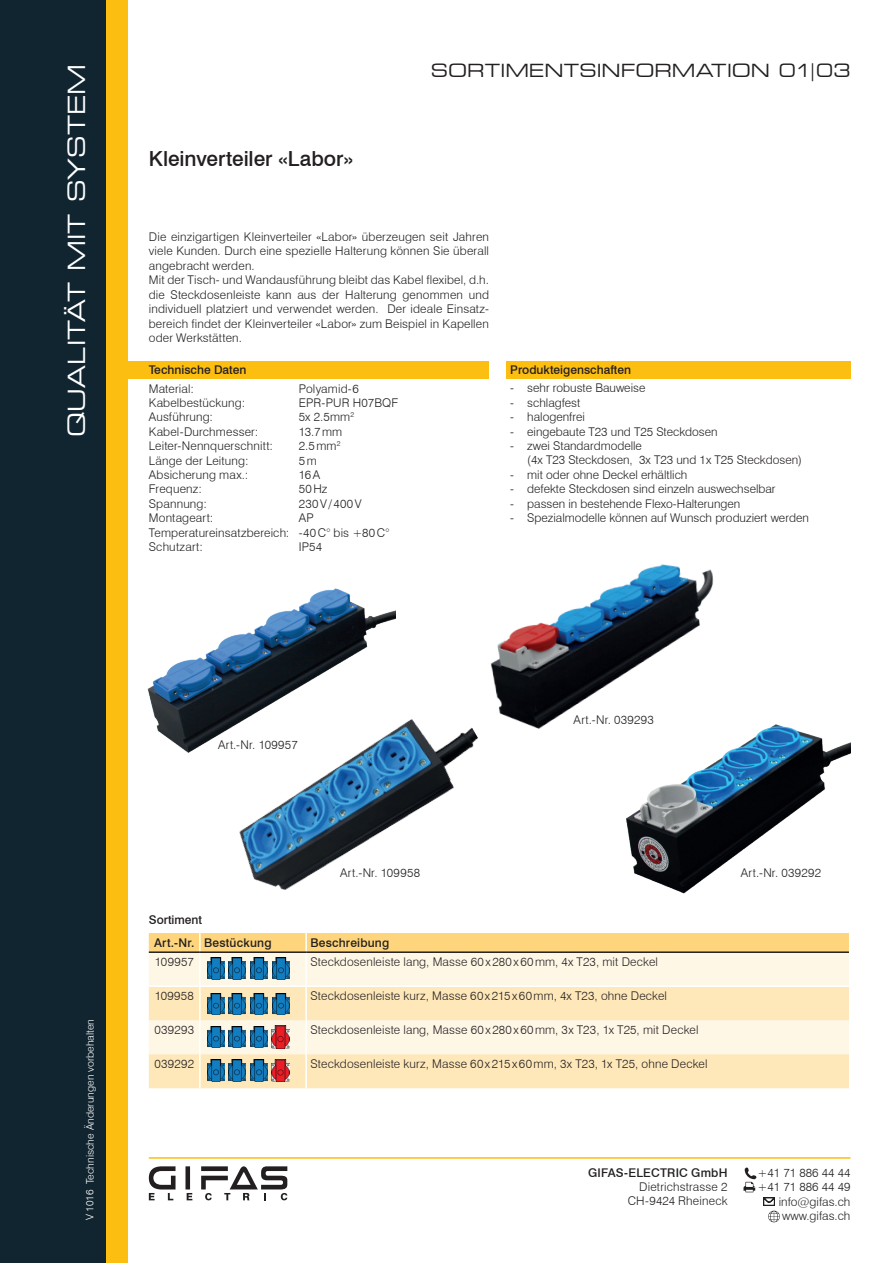
<style>
.page{position:relative;width:893px;height:1263px;background:#fff}
.page>*{position:absolute;margin:0;border:0;box-sizing:border-box;transform-origin:0 0}
.t1{font:expanded 23.55px "Square 721 BT";letter-spacing:.01em;color:#fff}
.t2{font:500 20.85px "Swiss 721 BT";color:#231f20}
.t3{font:expanded 18px "Square 721 BT";letter-spacing:-.005em;color:#231f20}
.t4{font:300 12px/14.4px "Swiss 721 BT";letter-spacing:.015em;color:#231f20}
.t5{font:500 12px "Swiss 721 BT";color:#231f20}
.t6{font:300 12px "Swiss 721 BT";letter-spacing:.035em;color:#231f20}
.t7{font:300 10.5px "Swiss 721 BT";color:#fff}
</style>
<div class="page">
<div style="left:0;top:0;width:106px;height:1263px;background:#112530"></div>
<div style="left:106px;top:0;width:22px;height:1263px;background:#fdbe12"></div>
<div style="left:185px;top:1166px;width:5px;height:23px;background:#231f20"></div>
<svg style="left:149px;top:1166px;width:27px;height:34px"></svg>
<svg style="left:187px;top:1193px;width:5px;height:7px"></svg>
<svg style="left:201px;top:1166px;width:86px;height:34px"></svg>
<hr style="left:149px;top:1157px;width:701px;height:2px;background:#fdbe12">
<img style="left:626px;top:724px;width:224px;height:170px">
<img style="left:490px;top:564px;width:248px;height:178px">
<img style="left:239px;top:688px;width:258px;height:202px">
<img style="left:147px;top:588px;width:248px;height:169px">
<svg style="left:743px;top:1167px;width:13px;height:25px"></svg>
<svg style="left:763px;top:1197px;width:17px;height:25px"></svg>
<div style="left:119px;top:361px;width:370px;height:17px;background:#fdbe12"></div>
<div style="left:506px;top:361px;width:344px;height:17px;background:#fdbe12"></div>
<div style="left:149px;top:953px;width:700px;height:32px;background:#fef7e6"></div>
<svg style="left:149px;top:987px;width:700px;height:101px;background:#fcecc8"></svg>
<div style="left:149px;top:933px;width:700px;height:18px;background:#fed57c"></div>
<hr style="left:199px;top:953px;width:2px;height:32px;background:#fff">
<hr style="left:305px;top:953px;width:2px;height:32px;background:#fff">
<hr style="left:199px;top:987px;width:2px;height:33px;background:#fff">
<hr style="left:305px;top:987px;width:2px;height:33px;background:#fff">
<hr style="left:199px;top:1020px;width:2px;height:34px;background:#fff">
<hr style="left:305px;top:1020px;width:2px;height:34px;background:#fff">
<hr style="left:199px;top:1054px;width:2px;height:34px;background:#fff">
<hr style="left:305px;top:1054px;width:2px;height:34px;background:#fff">
<hr style="left:149px;top:951px;width:51px;height:2px;background:#231f20">
<hr style="left:200px;top:951px;width:106px;height:2px;background:#231f20">
<hr style="left:306px;top:951px;width:543px;height:2px;background:#231f20">
<img style="left:207px;top:958px;width:17px;height:22px">
<img style="left:207px;top:993px;width:17px;height:22px">
<img style="left:207px;top:1026px;width:17px;height:22px">
<img style="left:207px;top:1060px;width:17px;height:22px">
<img style="left:250px;top:958px;width:17px;height:22px">
<img style="left:250px;top:993px;width:17px;height:22px">
<img style="left:250px;top:1026px;width:17px;height:22px">
<img style="left:250px;top:1060px;width:17px;height:22px">
<img style="left:272px;top:958px;width:17px;height:22px">
<img style="left:272px;top:993px;width:17px;height:22px">
<img style="left:229px;top:958px;width:17px;height:22px">
<img style="left:229px;top:993px;width:17px;height:22px">
<img style="left:229px;top:1026px;width:17px;height:22px">
<img style="left:229px;top:1060px;width:17px;height:22px">
<img style="left:272px;top:1025px;width:18px;height:23px">
<img style="left:272px;top:1059px;width:18px;height:23px">
<h1 class="t1" style="left:62px;top:437px;width:375px;rotate:-90deg">QUALITÄT MIT SYSTEM</h1>
<h2 class="t2" style="left:149px;top:146px;width:206px">Kleinverteiler «Labor»</h2>
<h3 class="t3" style="left:431px;top:60px;width:421px">SORTIMENTSINFORMATION 01|03</h3>
<p class="t4" style="left:149px;top:229px;width:342px">Die einzigartigen Kleinverteiler «Labor» überzeugen seit Jahren viele Kunden. Durch eine spezielle Halterung können Sie überall angebracht werden.<br>Mit der Tisch- und Wandausführung bleibt das Kabel flexibel, d.h. die Steckdosenleiste kann aus der Halterung genommen und individuell platziert und verwendet werden. Der ideale Einsatz&shy;bereich findet der Kleinverteiler «Labor» zum Beispiel in Kapellen oder Werkstätten.</p>
<p class="t5" style="left:149px;top:362px;width:99px">Technische Daten</p>
<p class="t4" style="left:149px;top:381px;width:46px">Material:</p>
<p class="t4" style="left:299px;top:381px;width:61px">Polyamid-6</p>
<p class="t4" style="left:149px;top:395px;width:98px">Kabelbestückung:</p>
<p class="t4" style="left:299px;top:395px;width:101px">EPR-PUR H07BQF</p>
<p class="t4" style="left:149px;top:410px;width:66px">Ausführung:</p>
<p class="t4" style="left:299px;top:410px;width:57px">5x 2.5mm<sup>2</sup></p>
<p class="t4" style="left:149px;top:424px;width:111px">Kabel-Durchmesser:</p>
<p class="t4" style="left:299px;top:424px;width:45px">13.7mm</p>
<p class="t4" style="left:149px;top:439px;width:126px">Leiter-Nennquerschnitt:</p>
<p class="t4" style="left:299px;top:439px;width:43px">2.5mm<sup>2</sup></p>
<p class="t4" style="left:149px;top:453px;width:101px">Länge der Leitung:</p>
<p class="t4" style="left:299px;top:453px;width:19px">5m</p>
<p class="t4" style="left:149px;top:467px;width:101px">Absicherung max.:</p>
<p class="t4" style="left:299px;top:467px;width:23px">16A</p>
<p class="t4" style="left:149px;top:482px;width:55px">Frequenz:</p>
<p class="t4" style="left:299px;top:482px;width:30px">50Hz</p>
<p class="t4" style="left:149px;top:496px;width:60px">Spannung:</p>
<p class="t6" style="left:299px;top:496px;width:64px">230V/400V</p>
<p class="t4" style="left:149px;top:511px;width:66px">Montageart:</p>
<p class="t4" style="left:149px;top:511px;width:242px;text-indent:150px">AP<br>Temperatureinsatzbereich: -40C° bis +80C°<br>Schutzart:</p>
<p class="t4" style="left:299px;top:539px;width:25px">IP54</p>
<p class="t5" style="left:510px;top:362px;width:122px">Produkteigenschaften</p>
<p class="t4" style="left:510px;top:381px;width:137px">- sehr robuste Bauweise</p>
<p class="t4" style="left:510px;top:395px;width:72px">- schlagfest</p>
<p class="t4" style="left:510px;top:410px;width:76px">- halogenfrei</p>
<p class="t4" style="left:510px;top:424px;width:209px">- eingebaute T23 und T25 Steckdosen</p>
<p class="t4" style="left:527px;top:438px;width:276px;text-indent:-17px">- zwei Standardmodelle<br>(4x T23 Steckdosen, 3x T23 und 1x T25 Steckdosen)</p>
<p class="t4" style="left:510px;top:467px;width:179px">- mit oder ohne Deckel erhältlich</p>
<p class="t4" style="left:510px;top:482px;width:267px">- defekte Steckdosen sind einzeln auswechselbar</p>
<p class="t4" style="left:510px;top:496px;width:231px">- passen in bestehende Flexo-Halterungen</p>
<p class="t4" style="left:510px;top:510px;width:300px">- Spezialmodelle können auf Wunsch produziert werden</p>
<p class="t7" style="left:84px;top:1184px;width:166px;rotate:-90deg">Technische Änderungen vorbehalten</p>
<p class="t7" style="left:83px;top:1220px;width:32px;rotate:-90deg">V 1016</p>
<p class="t4" style="left:218px;top:737px;width:81px">Art.-Nr. 109957</p>
<p class="t4" style="left:574px;top:713px;width:82px">Art.-Nr. 039293</p>
<p class="t5" style="left:149px;top:912px;width:55px">Sortiment</p>
<p class="t4" style="left:340px;top:865px;width:81px">Art.-Nr. 109958</p>
<p class="t4" style="left:741px;top:865px;width:82px">Art.-Nr. 039292</p>
<p class="t5" style="left:154px;top:936px;width:119px">Art.-Nr. Bestückung</p>
<p class="t5" style="left:310px;top:936px;width:80px">Beschreibung</p>
<p class="t4" style="left:155px;top:954px;width:41px">109957</p>
<p class="t4" style="left:310px;top:954px;width:349px">Steckdosenleiste lang, Masse 60x280x60mm, 4x T23, mit Deckel</p>
<p class="t4" style="left:155px;top:988px;width:41px">109958</p>
<p class="t4" style="left:310px;top:988px;width:358px">Steckdosenleiste kurz, Masse 60x215x60mm, 4x T23, ohne Deckel</p>
<p class="t4" style="left:154px;top:1022px;width:41px">039293</p>
<p class="t4" style="left:310px;top:1022px;width:390px">Steckdosenleiste lang, Masse 60x280x60mm, 3x T23, 1x T25, mit Deckel</p>
<p class="t4" style="left:154px;top:1056px;width:41px">039292</p>
<p class="t4" style="left:310px;top:1056px;width:399px">Steckdosenleiste kurz, Masse 60x215x60mm, 3x T23, 1x T25, ohne Deckel</p>
<p class="t5" style="left:588px;top:1165px;width:141px">GIFAS-ELECTRIC GmbH</p>
<p class="t4" style="left:628px;top:1179px;width:101px;text-align:right">Dietrichstrasse 2<br>CH-9424 Rheineck</p>
<p class="t4" style="left:757px;top:1165px;width:95px;text-align:right">+41 71 886 44 44 +41 71 886 44 49 info@gifas.ch www.gifas.ch</p>
</div>
